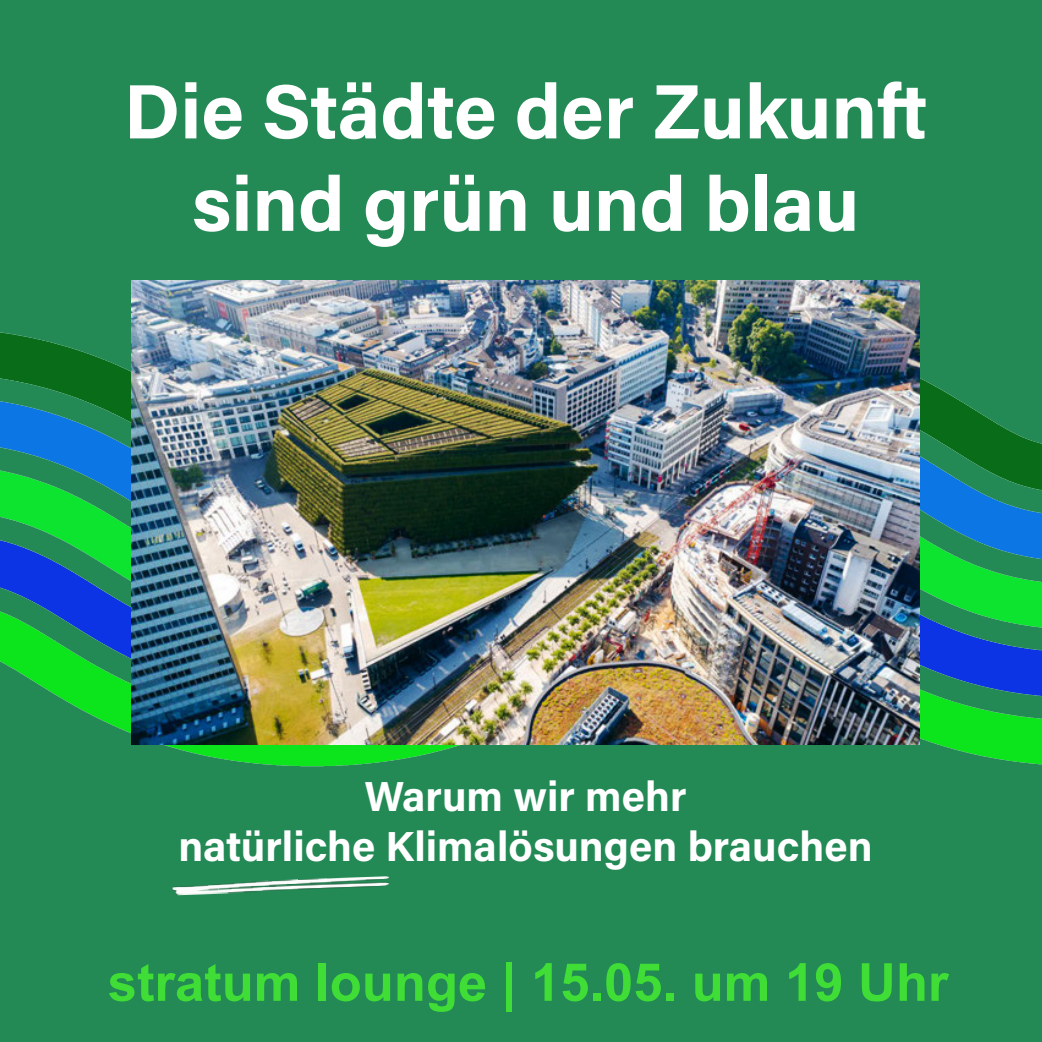
<style>
.page{position:relative;width:1042px;height:1042px;background:#238a55}
.page>*{position:absolute;margin:0;border:0;box-sizing:border-box;transform-origin:0 0}
.t1{font:77px/92.4px "Acumin Variable Concept";color:#fff;text-align:center}
.t2{font:700 52.5px "Arial";color:#3fdd35}
.t3{font:42px "Acumin Variable Concept";color:#fff}
</style>
<div class="page">
<img style="left:0;top:263px;width:1042px;height:516px">
<img style="left:172px;top:876px;width:217px;height:19px">
<img style="left:132px;top:280px;width:787px;height:464px">
<p class="t1" style="left:124px;top:62px;width:805px">Die Städte der Zukunft sind grün und blau</p>
<p class="t3" style="left:364px;top:767px;width:324px">Warum wir mehr</p>
<p class="t3" style="left:178px;top:817px;width:696px">natürliche Klimalösungen brauchen</p>
<p class="t2" style="left:108px;top:945px;width:842px">stratum lounge | 15.05. um 19 Uhr</p>
</div>
